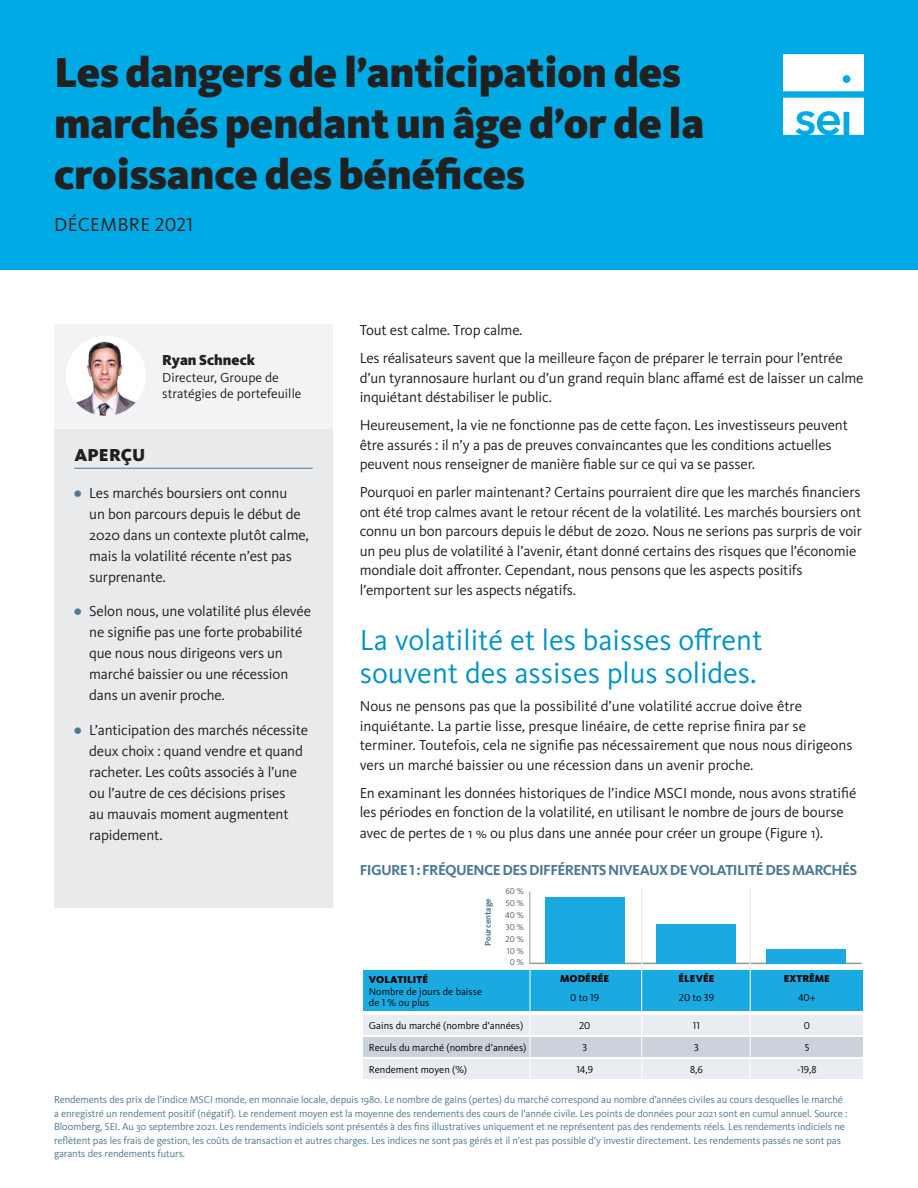
<style>
.page{position:relative;width:918px;height:1188px;background:#fff}
.page>*{position:absolute;margin:0;border:0;box-sizing:border-box;transform-origin:0 0}
.t1{font:900 43.5px/51px "Kievit Pro";letter-spacing:-.005em;color:#212020}
.Header_body{font:30px/33px "Kievit Pro";color:#0093ca}
.t2{font:19.5px "Kievit Pro";letter-spacing:.02em;color:#231f20}
.Snapshots{font:900 18px "Kievit Pro";letter-spacing:.01em;color:#231f20}
.Body_Copy__10pt__R{font:15px/19.5px "Kievit Pro";letter-spacing:-.01em;color:#231f20}
.Exhibit{font:700 15px "Kievit Pro";letter-spacing:-.04em;color:#4d7993}
.Author_Name{font:900 15px "Kievit Pro";color:#231f20}
.Supporting_Info{font:13.5px/16.2px "Kievit Pro";color:#231f20}
.source{font:10.5px/13.5px "Kievit Pro";letter-spacing:-.01em;color:#4d7993}
.t3{font:10.35px/10.9px "Kievit Pro";color:#050504}
.t4{font:900 10.35px "Kievit Pro";color:#050504}
.t5{font:8.7px "Kievit Pro";color:#58595b}
.t6{font:700 8.7px "Kievit Pro";color:#4f7b95}
.s1{font-weight:900;color:#4d7993}
</style>
<div class="page">
<div style="left:0;top:0;width:918px;height:270px;background:#00abe5"></div>
<div style="left:783px;top:54px;width:81px;height:37px;background:#fff"></div>
<svg style="left:783px;top:98px;width:81px;height:37px"></svg>
<div style="left:54px;top:427px;width:279px;height:481px;background:#e9eaeb"></div>
<hr style="left:74px;top:468px;width:239px;height:1px;background:#4d7993">
<div style="left:54px;top:324px;width:279px;height:105px;background:#f2f3f4"></div>
<img style="left:66px;top:336px;width:80px;height:80px">
<div style="left:363px;top:1037px;width:500px;height:20px;background:#cad2dc"></div>
<div style="left:363px;top:1015px;width:500px;height:19px;background:#e9ecf1"></div>
<div style="left:363px;top:970px;width:500px;height:41px;background:#1aa9e1"></div>
<hr style="left:530px;top:963px;width:332px;height:1px;background:#9c999a">
<hr style="left:530px;top:891px;width:1px;height:72px;background:#9c999a">
<div style="left:545px;top:897px;width:80px;height:66px;background:#1aa9e1"></div>
<div style="left:656px;top:924px;width:80px;height:39px;background:#1aa9e1"></div>
<div style="left:767px;top:949px;width:79px;height:14px;background:#1aa9e1"></div>
<div style="left:363px;top:1060px;width:500px;height:19px;background:#e9ecf1"></div>
<hr style="left:641px;top:888px;width:1px;height:198px;background:#fff">
<hr style="left:750px;top:888px;width:1px;height:198px;background:#fff">
<hr style="left:530px;top:970px;width:1px;height:116px;background:#fff">
<hr style="left:641px;top:888px;width:1px;height:82px;background:#e6e7e9">
<hr style="left:750px;top:888px;width:1px;height:82px;background:#e6e7e9">
<p class="t1" style="left:54px;top:47px;width:652px">Les dangers de l’anticipation des marchés pendant un âge d’or de la croissance des bénéfices</p>
<p class="t2" style="left:54px;top:213px;width:141px">DÉCEMBRE 2021</p>
<p class="Author_Name" style="left:162px;top:351px;width:94px">Ryan Schneck</p>
<p class="Supporting_Info" style="left:162px;top:369px;width:141px">Directeur, Groupe de stratégies de portefeuille</p>
<p class="Snapshots" style="left:74px;top:444px;width:73px">APERÇU</p>
<p class="Body_Copy__10pt__R" style="left:89px;top:482px;width:221px;line-height:21px;text-indent:-15px"><span class="s1">•</span> Les marchés boursiers ont connu<br>un bon parcours depuis le début de<br>2020 dans un contexte plutôt calme, mais la volatilité récente n’est pas surprenante.</p>
<p class="Body_Copy__10pt__R" style="left:89px;top:601px;width:223px;line-height:21px;text-indent:-15px"><span class="s1">•</span> Selon nous, une volatilité plus élevée ne signifie pas une forte probabilité que nous nous dirigeons vers un marché baissier ou une récession dans un avenir proche.</p>
<p class="Body_Copy__10pt__R" style="left:89px;top:719px;width:220px;line-height:21px;text-indent:-15px"><span class="s1">•</span> L’anticipation des marchés nécessite deux choix : quand vendre et quand racheter. Les coûts associés à l’une ou l’autre de ces décisions prises<br>au mauvais moment augmentent rapidement.</p>
<p class="Body_Copy__10pt__R" style="left:360px;top:320px;width:164px">Tout est calme. Trop calme.</p>
<p class="Body_Copy__10pt__R" style="left:360px;top:348px;width:505px">Les réalisateurs savent que la meilleure façon de préparer le terrain pour l’entrée d’un tyrannosaure hurlant ou d’un grand requin blanc affamé est de laisser un calme inquiétant déstabiliser le public.</p>
<p class="Body_Copy__10pt__R" style="left:360px;top:415px;width:490px">Heureusement, la vie ne fonctionne pas de cette façon. Les investisseurs peuvent être assurés : il n’y a pas de preuves convaincantes que les conditions actuelles peuvent nous renseigner de manière fiable sur ce qui va se passer.</p>
<p class="Body_Copy__10pt__R" style="left:360px;top:483px;width:504px">Pourquoi en parler maintenant ? Certains pourraient dire que les marchés financiers ont été trop calmes avant le retour récent de la volatilité. Les marchés boursiers ont connu un bon parcours depuis le début de 2020. Nous ne serions pas surpris de voir un peu plus de volatilité à l’avenir, étant donné certains des risques que l’économie mondiale doit affronter. Cependant, nous pensons que les aspects positifs l’emportent sur les aspects négatifs.</p>
<p class="Header_body" style="left:360px;top:623px;width:404px">La volatilité et les baisses offrent souvent des assises plus solides.</p>
<p class="Body_Copy__10pt__R" style="left:360px;top:696px;width:494px">Nous ne pensons pas que la possibilité d’une volatilité accrue doive être inquiétante. La partie lisse, presque linéaire, de cette reprise finira par se terminer. Toutefois, cela ne signifie pas nécessairement que nous nous dirigeons vers un marché baissier ou une récession dans un avenir proche.</p>
<p class="Body_Copy__10pt__R" style="left:360px;top:783px;width:498px">En examinant les données historiques de l’indice MSCI monde, nous avons stratifié les périodes en fonction de la volatilité, en utilisant le nombre de jours de bourse</p>
<p class="Body_Copy__10pt__R" style="left:360px;top:823px;width:465px">avec de pertes de 1 % ou plus dans une année pour créer un groupe (Figure 1).</p>
<p class="Exhibit" style="left:360px;top:861px;width:499px">FIGURE 1 : FRÉQUENCE DES DIFFÉRENTS NIVEAUX DE VOLATILITÉ DES MARCHÉS</p>
<p class="t4" style="left:369px;top:974px;width:61px">VOLATILITÉ</p>
<p class="t6" style="left:483px;top:946px;width:50px;rotate:-90deg">Pourcentage</p>
<p class="t3" style="left:369px;top:986px;width:115px">Nombre de jours de baisse de 1 % ou plus</p>
<p class="t5" style="left:505px;top:886px;width:20px">60 %</p>
<p class="t5" style="left:506px;top:898px;width:20px">50 %</p>
<p class="t5" style="left:505px;top:910px;width:20px">40 %</p>
<p class="t5" style="left:506px;top:922px;width:20px">30 %</p>
<p class="t5" style="left:506px;top:934px;width:20px">20 %</p>
<p class="t5" style="left:507px;top:946px;width:19px">10 %</p>
<p class="t5" style="left:510px;top:956px;width:16px">0 %</p>
<p class="t4" style="left:560px;top:972px;width:51px">MODÉRÉE</p>
<p class="t4" style="left:679px;top:972px;width:37px">ÉLEVÉE</p>
<p class="t4" style="left:784px;top:972px;width:48px">EXTRÊME</p>
<p class="t3" style="left:570px;top:992px;width:30px">0 to 19</p>
<p class="t3" style="left:679px;top:992px;width:37px">20 to 39</p>
<p class="t3" style="left:798px;top:992px;width:19px">40+</p>
<p class="t3" style="left:369px;top:1020px;width:156px">Gains du marché (nombre d’années)</p>
<p class="t3" style="left:579px;top:1020px;width:13px">20</p>
<p class="t3" style="left:693px;top:1020px;width:9px">11</p>
<p class="t3" style="left:804px;top:1020px;width:8px">0</p>
<p class="t3" style="left:369px;top:1042px;width:159px">Reculs du marché (nombre d’années)</p>
<p class="t3" style="left:582px;top:1042px;width:6px">3</p>
<p class="t3" style="left:694px;top:1042px;width:6px">3</p>
<p class="t3" style="left:805px;top:1042px;width:6px">5</p>
<p class="t3" style="left:369px;top:1064px;width:100px">Rendement moyen (%)</p>
<p class="t3" style="left:576px;top:1064px;width:18px">14,9</p>
<p class="t3" style="left:690px;top:1064px;width:14px">8,6</p>
<p class="t3" style="left:797px;top:1064px;width:21px">-19,8</p>
<p class="source" style="left:54px;top:1093px;width:795px">Rendements des prix de l’indice MSCI monde, en monnaie locale, depuis 1980. Le nombre de gains (pertes) du marché correspond au nombre d’années civiles au cours desquelles le marché a enregistré un rendement positif (négatif). Le rendement moyen est la moyenne des rendements des cours de l’année civile. Les points de données pour 2021 sont en cumul annuel. Source :<br>Bloomberg, SEI. Au 30 septembre 2021. Les rendements indiciels sont présentés à des fins illustratives uniquement et ne représentent pas des rendements réels. Les rendements indiciels ne reflètent pas les frais de gestion, les coûts de transaction et autres charges. Les indices ne sont pas gérés et il n’est pas possible d’y investir directement. Les rendements passés ne sont pas garants des rendements futurs.</p>
</div>
